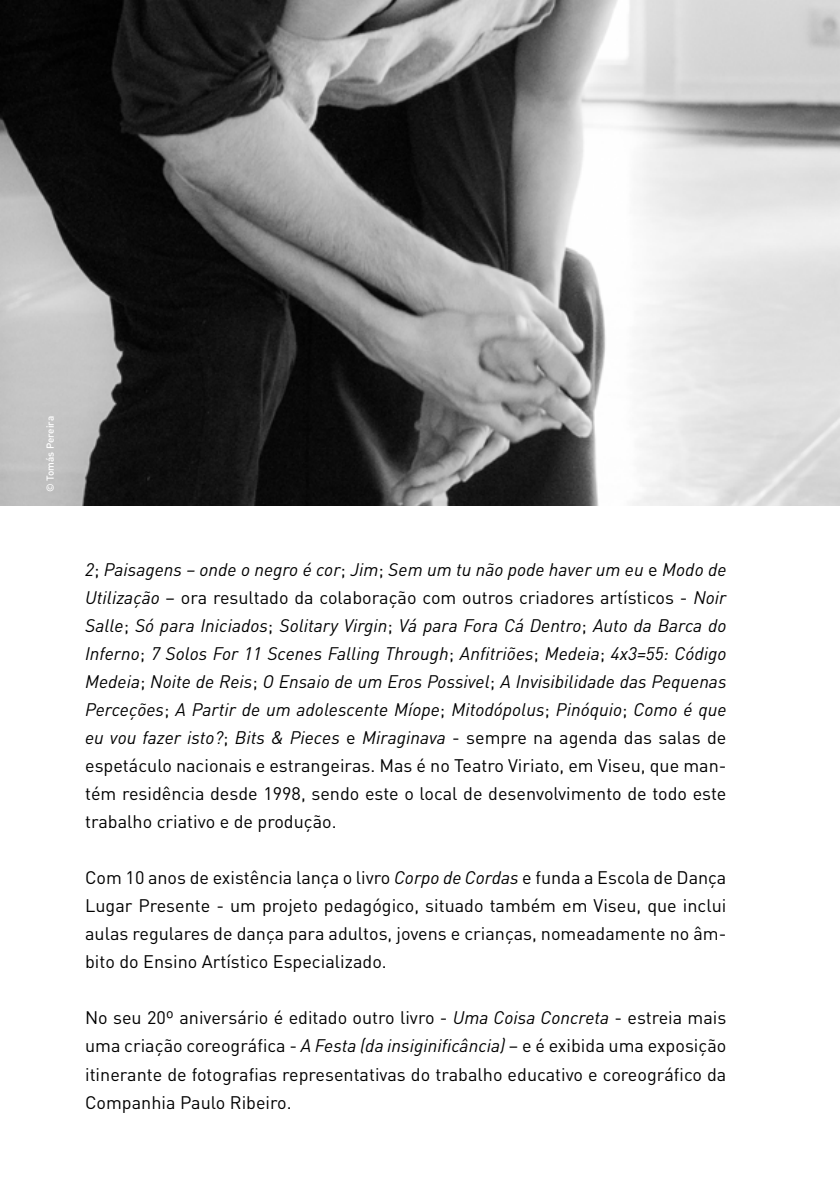
<style>
.page{position:relative;width:840px;height:1191px;background:#fff}
.page>*{position:absolute;margin:0;border:0;box-sizing:border-box;transform-origin:0 0}
.t1{font:italic 18px/28px "DIN";color:#000;text-align:justify}
.t2{font:18px/28px "DIN";color:#000;text-align:justify}
.t3{font:10px "DIN Medium Alternate";color:#fff}
.s1{font-style:normal}
.s2{font-style:italic}
</style>
<div class="page">
<img style="left:0;top:0;width:839px;height:505px">
<p class="t3" style="left:44px;top:492px;width:78px;rotate:-90deg">© Tomás Pereira</p>
<p class="t1" style="left:85px;top:555px;width:642px">2<span class="s1">;</span> Paisagens – onde o negro é cor<span class="s1">;</span> Jim<span class="s1">;</span> Sem um tu não pode haver um eu <span class="s1">e</span> Modo de Utilização <span class="s1">– ora resultado da colaboração com outros criadores artísticos -</span> Noir Salle<span class="s1">;</span> Só para Iniciados<span class="s1">;</span> Solitary Virgin<span class="s1">;</span> Vá para Fora Cá Dentro<span class="s1">;</span> Auto da Barca do Inferno<span class="s1">;</span> 7 Solos For 11 Scenes Falling Through<span class="s1">;</span> Anfitriões<span class="s1">;</span> Medeia<span class="s1">;</span> 4x3=55: Código Medeia<span class="s1">;</span> Noite de Reis<span class="s1">;</span> O Ensaio de um Eros Possivel<span class="s1">;</span> A Invisibilidade das Pequenas Perceções<span class="s1">;</span> A Partir de um adolescente Míope<span class="s1">;</span> Mitodópolus<span class="s1">;</span> Pinóquio<span class="s1">;</span> Como é que eu vou fazer isto?<span class="s1">;</span> Bits &amp; Pieces <span class="s1">e</span> Miraginava <span class="s1">- sempre na agenda das salas de espetáculo nacionais e estrangeiras. Mas é no Teatro Viriato, em Viseu, que man&shy;tém residência desde 1998, sendo este o local de desenvolvimento de todo este trabalho criativo e de produção.</span></p>
<p class="t2" style="left:85px;top:863px;width:642px">Com 10 anos de existência lança o livro <span class="s2">Corpo de Cordas</span> e funda a Escola de Dança Lugar Presente - um projeto pedagógico, situado também em Viseu, que inclui aulas regulares de dança para adultos, jovens e crianças, nomeadamente no âm&shy;bito do Ensino Artístico Especializado.</p>
<p class="t2" style="left:85px;top:1003px;width:642px">No seu 20º aniversário é editado outro livro - <span class="s2">Uma Coisa Concreta</span> - estreia mais uma criação coreográfica - <span class="s2">A Festa (da insiginificância)</span> – e é exibida uma exposição itinerante de fotografias representativas do trabalho educativo e coreográfico da Companhia Paulo Ribeiro.</p>
</div>
